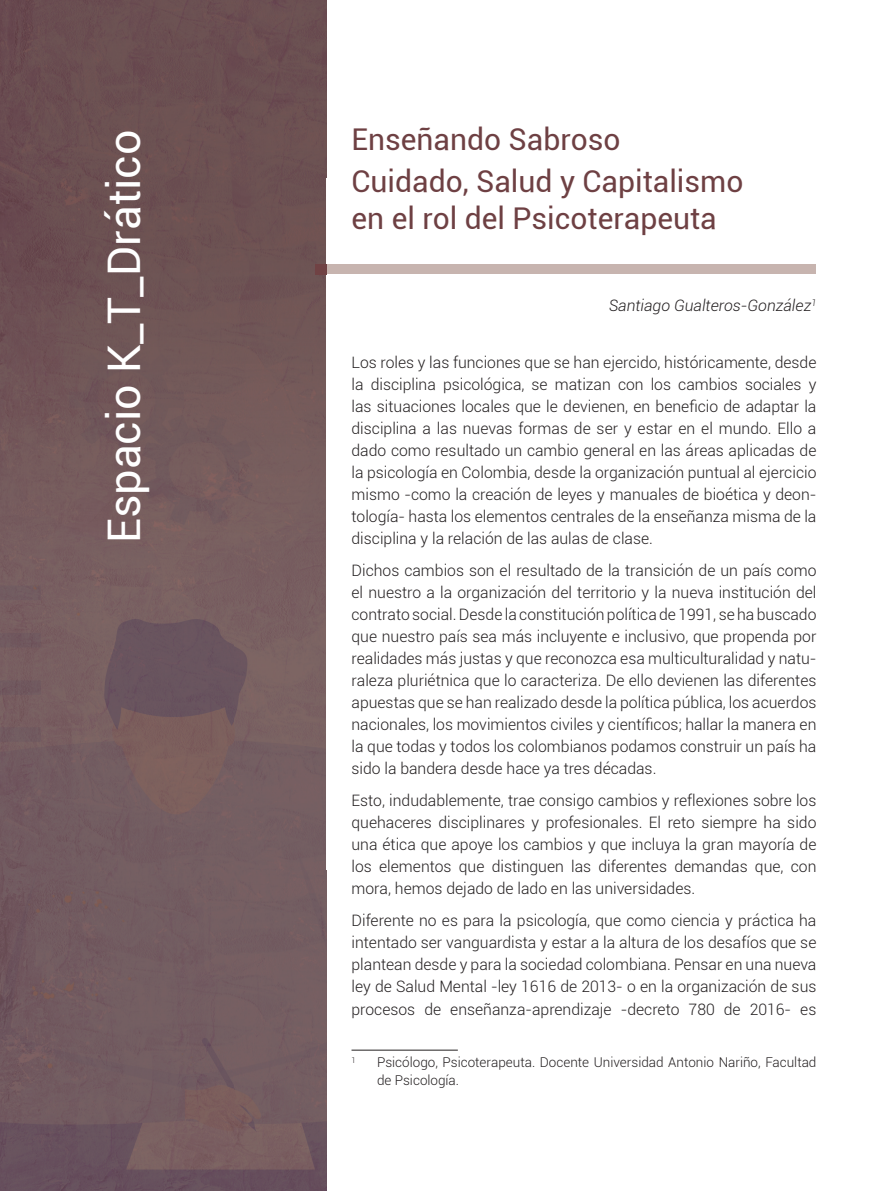
<style>
.page{position:relative;width:893px;height:1191px;background:#fff}
.page>*{position:absolute;margin:0;border:0;box-sizing:border-box;transform-origin:0 0}
.t1{font:45px "Roboto";color:#fff}
.t2{font:30px/41.7px "Roboto";color:#6e4043}
.t3{font:300 15.75px/22px "Roboto";color:#231f20;text-align:justify}
.t4{font:italic 300 15.75px "Roboto";color:#231f20}
.t5{font:300 13.5px/17.2px "Roboto";color:#231f20}
.t6{font:300 7.8px "Roboto";color:#231f20}
</style>
<div class="page">
<div style="left:0;top:0;width:46px;height:177px;background:#694b50"></div>
<div style="left:46px;top:0;width:280px;height:177px;background:#6b5052"></div>
<div style="left:326px;top:264px;width:490px;height:10px;background:#c7b4af"></div>
<hr style="left:351px;top:1049px;width:107px;height:1px;background:#231f20">
<img style="left:0;top:177px;width:326px;height:1014px">
<svg style="left:316px;top:264px;width:10px;height:10px"></svg>
<h1 class="t1" style="left:93px;top:543px;width:415px;rotate:-90deg">Espacio K_T_Drático</h1>
<h2 class="t2" style="left:351px;top:117px;width:393px">Enseñando Sabroso<br>Cuidado, Salud y Capitalismo</h2>
<h2 class="t2" style="left:351px;top:197px;width:367px">en el rol del Psicoterapeuta</h2>
<p class="t4" style="left:609px;top:295px;width:209px">Santiago Gualteros-González<sup>1</sup></p>
<p class="t3" style="left:351px;top:350px;width:466px">Los roles y las funciones que se han ejercido, históricamente, desde la disciplina psicológica, se matizan con los cambios sociales y las situaciones locales que le devienen, en beneficio de adaptar la disciplina a las nuevas formas de ser y estar en el mundo. Ello a dado como resultado un cambio general en las áreas aplicadas de la psicología en Colombia, desde la organización puntual al ejercicio mismo -como la creación de leyes y manuales de bioética y deon&shy;tología- hasta los elementos centrales de la enseñanza misma de la disciplina y la relación de las aulas de clase.</p>
<p class="t3" style="left:351px;top:558px;width:466px">Dichos cambios son el resultado de la transición de un país como el nuestro a la organización del territorio y la nueva institución del contrato social. Desde la constitución política de 1991, se ha buscado que nuestro país sea más incluyente e inclusivo, que propenda por realidades más justas y que reconozca esa multiculturalidad y natu&shy;raleza pluriétnica que lo caracteriza. De ello devienen las diferentes apuestas que se han realizado desde la política pública, los acuerdos nacionales, los movimientos civiles y científicos; hallar la manera en la que todas y todos los colombianos podamos construir un país ha sido la bandera desde hace ya tres décadas.</p>
<p class="t3" style="left:351px;top:789px;width:466px">Esto, indudablemente, trae consigo cambios y reflexiones sobre los quehaceres disciplinares y profesionales. El reto siempre ha sido una ética que apoye los cambios y que incluya la gran mayoría de los elementos que distinguen las diferentes demandas que, con mora, hemos dejado de lado en las universidades.</p>
<p class="t3" style="left:351px;top:909px;width:466px">Diferente no es para la psicología, que como ciencia y práctica ha intentado ser vanguardista y estar a la altura de los desafíos que se plantean desde y para la sociedad colombiana. Pensar en una nueva ley de Salud Mental -ley 1616 de 2013- o en la organización de sus procesos de enseñanza-aprendizaje -decreto 780 de 2016- es</p>
<p class="t6" style="left:351px;top:1054px;width:6px">1</p>
<p class="t5" style="left:377px;top:1053px;width:441px">Psicólogo, Psicoterapeuta. Docente Universidad Antonio Nariño, Facultad de Psicología.</p>
</div>
